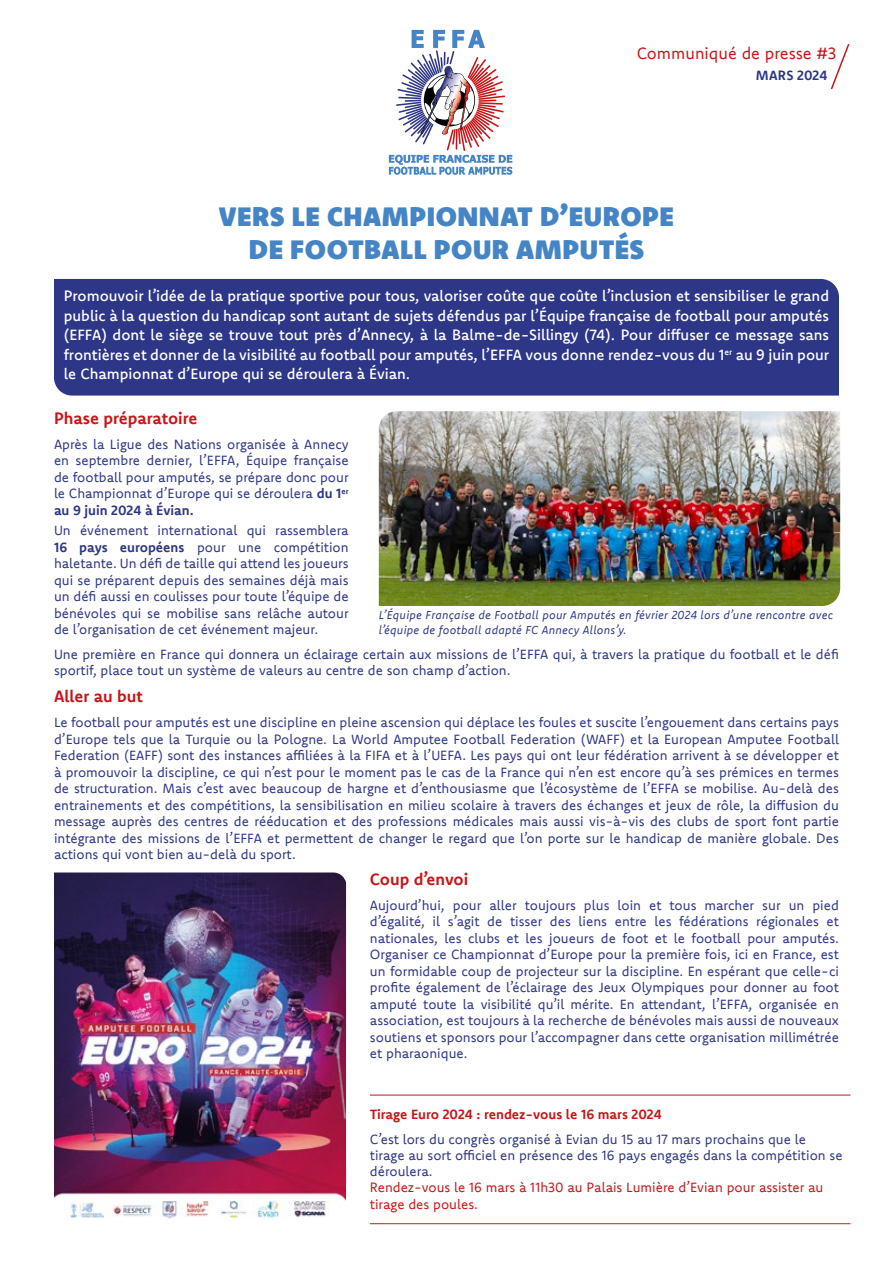
<style>
.page{position:relative;width:893px;height:1263px;background:#fff}
.page>*{position:absolute;margin:0;border:0;box-sizing:border-box;transform-origin:0 0}
.t1{font:900 27px/33px "Komet";letter-spacing:.02em;color:#4585c6;text-align:center}
.t2{font:700 16.5px "Komet";color:#c81517}
.t3{font:16.5px "Komet";color:#c81517}
.t4{font:500 15px/19.5px "Komet";color:#fff;text-align:justify}
.t5{font:13.5px/16.5px "Komet";color:#2d3687;text-align:justify}
.t6{font:13.5px/16.2px "Komet";color:#c81517}
.t7{font:700 13.5px "Komet";color:#c81517}
.t8{font:700 13.5px "Komet";letter-spacing:.01em;color:#2d3687}
.t9{font:italic 11.7px/14.5px "Komet";letter-spacing:.02em;color:#2d3687}
.s1{font-weight:700}
</style>
<div class="page">
<div style="left:54px;top:279px;width:785px;height:117px;background:#2d3687"></div>
<svg style="left:830px;top:44px;width:20px;height:46px"></svg>
<img style="left:379px;top:411px;width:461px;height:195px">
<svg style="left:389px;top:30px;width:123px;height:145px"></svg>
<img style="left:54px;top:872px;width:292px;height:347px">
<hr style="left:370px;top:1095px;width:480px;height:1px;background:#c81517">
<hr style="left:370px;top:1223px;width:480px;height:1px;background:#c81517">
<p class="t3" style="left:637px;top:42px;width:201px">Communiqué de presse #3</p>
<p class="t8" style="left:756px;top:66px;width:73px">MARS 2024</p>
<h1 class="t1" style="left:219px;top:200px;width:457px">VERS LE CHAMPIONNAT D’EUROPE<br>DE FOOTBALL POUR AMPUTÉS</h1>
<p class="t4" style="left:64px;top:286px;width:767px">Promouvoir l’idée de la pratique sportive pour tous, valoriser coûte que coûte l’inclusion et sensibiliser le grand public à la question du handicap sont autant de sujets défendus par l’Équipe française de football pour amputés (EFFA) dont le siège se trouve tout près d’Annecy, à la Balme-de-Sillingy (74). Pour diffuser ce message sans frontières et donner de la visibilité au football pour amputés, l’EFFA vous donne rendez-vous du 1<sup>er</sup> au 9 juin pour le Championnat d’Europe qui se déroulera à Évian.</p>
<p class="t2" style="left:54px;top:407px;width:145px">Phase préparatoire</p>
<p class="t5" style="left:54px;top:435px;width:296px">Après la Ligue des Nations organisée à Annecy en septembre dernier, l’EFFA, Équipe française de football pour amputés, se prépare donc pour le Championnat d’Europe qui se déroulera <span class="s1">du 1</span><sup>er </sup><span class="s1">au 9 juin 2024 à Évian.</span></p>
<p class="t5" style="left:54px;top:522px;width:296px">Un événement international qui rassemblera <span class="s1">16 pays européens</span> pour une compétition haletante. Un défi de taille qui attend les joueurs qui se préparent depuis des semaines déjà mais un défi aussi en coulisses pour toute l’équipe de bénévoles qui se mobilise sans relâche autour de l’organisation de cet événement majeur.</p>
<p class="t5" style="left:54px;top:645px;width:786px">Une première en France qui donnera un éclairage certain aux missions de l’EFFA qui, à travers la pratique du football et le défi sportif, place tout un système de valeurs au centre de son champ d’action.</p>
<p class="t9" style="left:379px;top:607px;width:456px">L’Équipe Française de Football pour Amputés en février 2024 lors d’une rencontre avec l’équipe de football adapté FC Annecy Allons’y.</p>
<p class="t2" style="left:54px;top:686px;width:90px">Aller au but</p>
<p class="t5" style="left:54px;top:714px;width:786px">Le football pour amputés est une discipline en pleine ascension qui déplace les foules et suscite l’engouement dans certains pays d’Europe tels que la Turquie ou la Pologne. La World Amputee Football Federation (WAFF) et la European Amputee Football Federation (EAFF) sont des instances affiliées à la FIFA et à l’UEFA. Les pays qui ont leur fédération arrivent à se développer et à promouvoir la discipline, ce qui n’est pour le moment pas le cas de la France qui n’en est encore qu’à ses prémices en termes de structuration. Mais c’est avec beaucoup de hargne et d’enthousiasme que l’écosystème de l’EFFA se mobilise. Au-delà des entrainements et des compétitions, la sensibilisation en milieu scolaire à travers des échanges et jeux de rôle, la diffusion du message auprès des centres de rééducation et des professions médicales mais aussi vis-à-vis des clubs de sport font partie intégrante des missions de l’EFFA et permettent de changer le regard que l’on porte sur le handicap de manière globale. Des actions qui vont bien au-delà du sport.</p>
<p class="t2" style="left:370px;top:868px;width:100px">Coup d’envoi</p>
<p class="t5" style="left:370px;top:896px;width:471px">Aujourd’hui, pour aller toujours plus loin et tous marcher sur un pied d’égalité, il s’agit de tisser des liens entre les fédérations régionales et nationales, les clubs et les joueurs de foot et le football pour amputés.<br>Organiser ce Championnat d’Europe pour la première fois, ici en France, est un formidable coup de projecteur sur la discipline. En espérant que celle-ci profite également de l’éclairage des Jeux Olympiques pour donner au foot amputé toute la visibilité qu’il mérite. En attendant, l’EFFA, organisée en association, est toujours à la recherche de bénévoles mais aussi de nouveaux soutiens et sponsors pour l’accompagner dans cette organisation millimétrée et pharaonique.</p>
<p class="t7" style="left:370px;top:1105px;width:293px">Tirage Euro 2024 : rendez-vous le 16 mars 2024</p>
<p class="t5" style="left:370px;top:1130px;width:474px;text-align:left">C’est lors du congrès organisé à Evian du 15 au 17 mars prochains que le tirage au sort officiel en présence des 16 pays engagés dans la compétition se déroulera.</p>
<p class="t6" style="left:370px;top:1179px;width:455px">Rendez-vous le 16 mars à 11h30 au Palais Lumière d’Evian pour assister au tirage des poules.</p>
</div>
